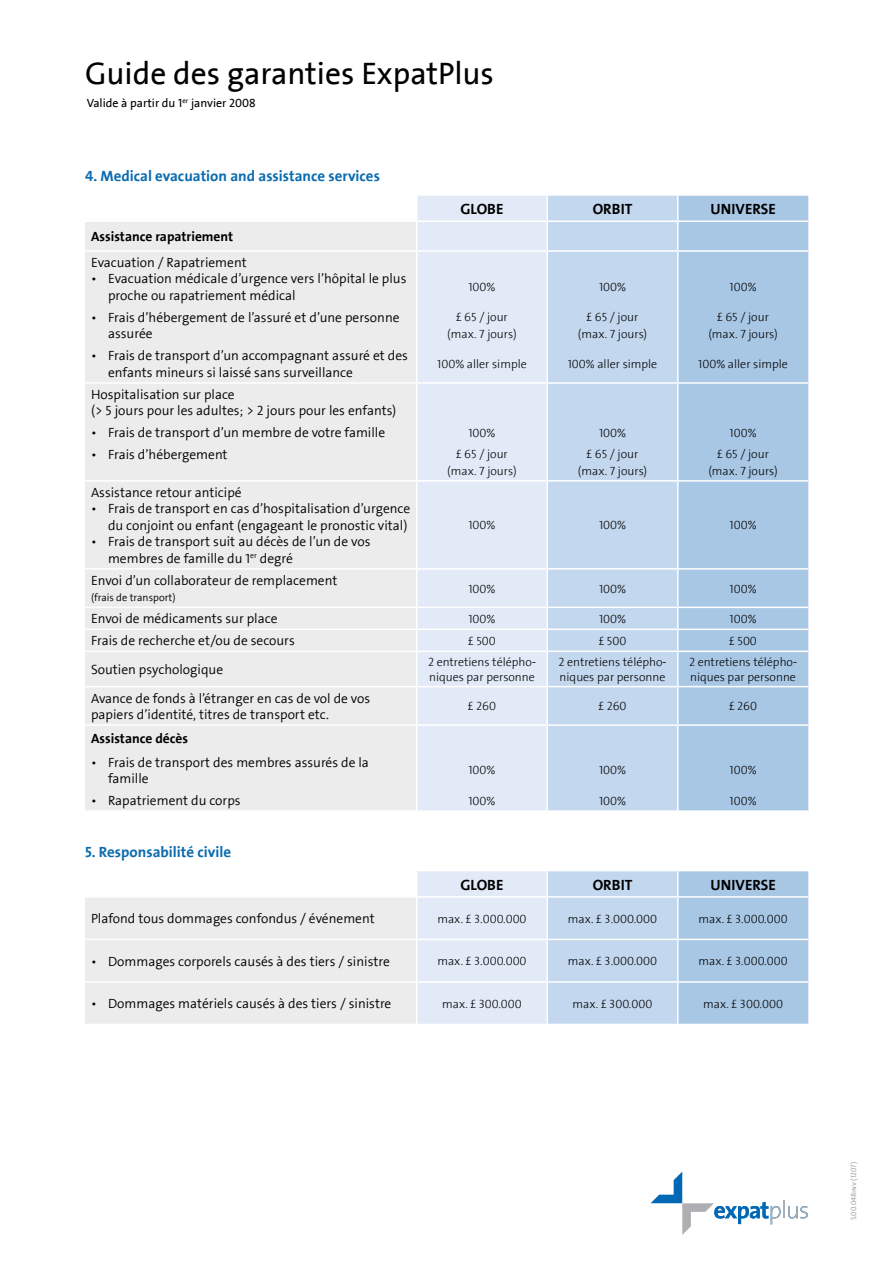
<style>
.page{position:relative;width:893px;height:1263px;background:#fff}
.page>*{position:absolute;margin:0;border:0;box-sizing:border-box;transform-origin:0 0}
.t1{font:31.5px "The Sans LF";color:#000}
.t2{font:15px "The Sans LF Bold";color:#0b6cb0}
.t3{font:15px "The Sans SC Bold";color:#000}
.t4{font:300 13.5px/16.5px "The Sans LF Semi";color:#000}
.t5{font:13.5px "The Sans LF Bold";color:#000}
.t6{font:12px/16.5px "The Sans LF Light";color:#000;text-align:center}
.t7{font:12px "The Sans LF";color:#000}
.t8{font:300 10.5px "The Sans LF Semi";color:#000}
.t9{font:300 7.5px "The Sans SC Semi";color:#97979b}
</style>
<div class="page">
<svg style="left:651px;top:1171px;width:157px;height:64px"></svg>
<div style="left:417px;top:196px;width:129px;height:614px;background:#e1eaf6"></div>
<div style="left:548px;top:196px;width:129px;height:614px;background:#c3d7ee"></div>
<div style="left:679px;top:196px;width:129px;height:614px;background:#a8c7e5"></div>
<div style="left:85px;top:222px;width:331px;height:588px;background:#ececec"></div>
<hr style="left:85px;top:250px;width:332px;height:2px;background:#fff">
<hr style="left:417px;top:250px;width:130px;height:2px;background:#fff">
<hr style="left:547px;top:250px;width:131px;height:2px;background:#fff">
<hr style="left:678px;top:250px;width:130px;height:2px;background:#fff">
<hr style="left:85px;top:382px;width:332px;height:2px;background:#fff">
<hr style="left:417px;top:382px;width:130px;height:2px;background:#fff">
<hr style="left:547px;top:382px;width:131px;height:2px;background:#fff">
<hr style="left:678px;top:382px;width:130px;height:2px;background:#fff">
<hr style="left:85px;top:480px;width:332px;height:2px;background:#fff">
<hr style="left:417px;top:480px;width:130px;height:2px;background:#fff">
<hr style="left:547px;top:480px;width:131px;height:2px;background:#fff">
<hr style="left:678px;top:480px;width:130px;height:2px;background:#fff">
<hr style="left:85px;top:568px;width:332px;height:2px;background:#fff">
<hr style="left:417px;top:568px;width:130px;height:2px;background:#fff">
<hr style="left:547px;top:568px;width:131px;height:2px;background:#fff">
<hr style="left:678px;top:568px;width:130px;height:2px;background:#fff">
<hr style="left:85px;top:607px;width:332px;height:1px;background:#fff">
<hr style="left:417px;top:607px;width:130px;height:1px;background:#fff">
<hr style="left:547px;top:607px;width:131px;height:1px;background:#fff">
<hr style="left:678px;top:607px;width:130px;height:1px;background:#fff">
<hr style="left:85px;top:629px;width:332px;height:1px;background:#fff">
<hr style="left:417px;top:629px;width:130px;height:1px;background:#fff">
<hr style="left:547px;top:629px;width:131px;height:1px;background:#fff">
<hr style="left:678px;top:629px;width:130px;height:1px;background:#fff">
<hr style="left:85px;top:650px;width:332px;height:2px;background:#fff">
<hr style="left:417px;top:650px;width:130px;height:2px;background:#fff">
<hr style="left:547px;top:650px;width:131px;height:2px;background:#fff">
<hr style="left:678px;top:650px;width:130px;height:2px;background:#fff">
<hr style="left:85px;top:686px;width:332px;height:1px;background:#fff">
<hr style="left:417px;top:686px;width:130px;height:1px;background:#fff">
<hr style="left:547px;top:686px;width:131px;height:1px;background:#fff">
<hr style="left:678px;top:686px;width:130px;height:1px;background:#fff">
<hr style="left:85px;top:724px;width:332px;height:2px;background:#fff">
<hr style="left:417px;top:724px;width:130px;height:2px;background:#fff">
<hr style="left:547px;top:724px;width:131px;height:2px;background:#fff">
<hr style="left:678px;top:724px;width:130px;height:2px;background:#fff">
<hr style="left:417px;top:220px;width:130px;height:2px;background:#fff">
<hr style="left:547px;top:220px;width:131px;height:2px;background:#fff">
<hr style="left:678px;top:220px;width:130px;height:2px;background:#fff">
<svg style="left:85px;top:871px;width:723px;height:153px;background:#d8e3ee"></svg>
<hr style="left:546px;top:871px;width:2px;height:25px;background:#fff">
<hr style="left:677px;top:871px;width:2px;height:25px;background:#fff">
<hr style="left:85px;top:896px;width:332px;height:2px;background:#fff">
<hr style="left:417px;top:896px;width:130px;height:2px;background:#fff">
<hr style="left:547px;top:896px;width:131px;height:2px;background:#fff">
<hr style="left:678px;top:896px;width:130px;height:2px;background:#fff">
<hr style="left:417px;top:939px;width:130px;height:1px;background:#fff">
<hr style="left:547px;top:939px;width:131px;height:1px;background:#fff">
<hr style="left:678px;top:939px;width:130px;height:1px;background:#fff">
<hr style="left:417px;top:981px;width:130px;height:2px;background:#fff">
<hr style="left:547px;top:981px;width:131px;height:2px;background:#fff">
<hr style="left:678px;top:981px;width:130px;height:2px;background:#fff">
<h1 class="t1" style="left:85px;top:57px;width:410px">Guide des garanties ExpatPlus</h1>
<p class="t7" style="left:87px;top:96px;width:171px">Valide à partir du 1<sup>er</sup> janvier 2008</p>
<p class="t2" style="left:85px;top:168px;width:296px">4. Medical evacuation and assistance services</p>
<p class="t5" style="left:91px;top:229px;width:144px">Assistance rapatriement</p>
<p class="t4" style="left:108px;top:255px;width:300px;text-indent:-17px">Evacuation / Rapatriement<br>Evacuation médicale d’urgence vers l’hôpital le plus proche ou rapatriement médical</p>
<p class="t4" style="left:91px;top:271px;width:7px">•</p>
<p class="t3" style="left:460px;top:201px;width:45px">GLOBE</p>
<p class="t3" style="left:593px;top:201px;width:41px">ORBIT</p>
<p class="t3" style="left:710px;top:201px;width:67px">UNIVERSE</p>
<p class="t6" style="left:468px;top:279px;width:29px">100%</p>
<p class="t6" style="left:599px;top:279px;width:29px">100%</p>
<p class="t6" style="left:730px;top:279px;width:29px">100%</p>
<p class="t4" style="left:108px;top:310px;width:293px">Frais d’hébergement de l’assuré et d’une personne assurée</p>
<p class="t4" style="left:91px;top:310px;width:7px">•</p>
<p class="t6" style="left:447px;top:310px;width:71px">£ 65 / jour (max. 7 jours)</p>
<p class="t6" style="left:578px;top:310px;width:71px">£ 65 / jour (max. 7 jours)</p>
<p class="t6" style="left:708px;top:310px;width:71px">£ 65 / jour (max. 7 jours)</p>
<p class="t4" style="left:108px;top:348px;width:302px">Frais de transport d’un accompagnant assuré et des enfants mineurs si laissé sans surveillance</p>
<p class="t4" style="left:91px;top:348px;width:7px">•</p>
<p class="t6" style="left:437px;top:356px;width:91px">100% aller simple</p>
<p class="t6" style="left:568px;top:356px;width:91px">100% aller simple</p>
<p class="t6" style="left:698px;top:356px;width:91px">100% aller simple</p>
<p class="t4" style="left:91px;top:387px;width:307px">Hospitalisation sur place<br>(&gt; 5 jours pour les adultes; &gt; 2 jours pour les enfants)</p>
<p class="t4" style="left:91px;top:425px;width:296px">• Frais de transport d’un membre de votre famille</p>
<p class="t6" style="left:468px;top:425px;width:29px">100%</p>
<p class="t6" style="left:599px;top:425px;width:29px">100%</p>
<p class="t6" style="left:730px;top:425px;width:29px">100%</p>
<p class="t4" style="left:91px;top:447px;width:138px">• Frais d’hébergement</p>
<p class="t6" style="left:447px;top:446px;width:71px">£ 65 / jour (max. 7 jours)</p>
<p class="t6" style="left:578px;top:446px;width:71px">£ 65 / jour (max. 7 jours)</p>
<p class="t6" style="left:708px;top:446px;width:71px">£ 65 / jour (max. 7 jours)</p>
<p class="t4" style="left:108px;top:484px;width:304px;text-indent:-17px">Assistance retour anticipé<br>Frais de transport en cas d’hospitalisation d’urgence du conjoint ou enfant (engageant le pronostic vital)<br>Frais de transport suit au décès de l’un de vos membres de famille du 1<sup>er</sup> degré</p>
<p class="t4" style="left:91px;top:501px;width:7px">•</p>
<p class="t4" style="left:91px;top:534px;width:7px">•</p>
<p class="t6" style="left:468px;top:517px;width:29px">100%</p>
<p class="t6" style="left:599px;top:517px;width:29px">100%</p>
<p class="t6" style="left:730px;top:517px;width:29px">100%</p>
<p class="t4" style="left:91px;top:572px;width:248px">Envoi d’un collaborateur de remplacement</p>
<p class="t8" style="left:91px;top:592px;width:86px">(frais de transport)</p>
<p class="t6" style="left:468px;top:581px;width:29px">100%</p>
<p class="t6" style="left:599px;top:581px;width:29px">100%</p>
<p class="t6" style="left:730px;top:581px;width:29px">100%</p>
<p class="t4" style="left:91px;top:611px;width:188px">Envoi de médicaments sur place</p>
<p class="t6" style="left:468px;top:611px;width:29px">100%</p>
<p class="t6" style="left:599px;top:611px;width:29px">100%</p>
<p class="t6" style="left:730px;top:611px;width:29px">100%</p>
<p class="t4" style="left:91px;top:633px;width:205px">Frais de recherche et/ou de secours</p>
<p class="t6" style="left:468px;top:633px;width:29px">£ 500</p>
<p class="t6" style="left:599px;top:633px;width:29px">£ 500</p>
<p class="t6" style="left:729px;top:633px;width:29px">£ 500</p>
<p class="t4" style="left:91px;top:662px;width:134px">Soutien psychologique</p>
<p class="t6" style="left:428px;top:655px;width:109px;line-height:14.4px;text-align:left">2 entretiens télépho-n niques par personne</p>
<p class="t6" style="left:559px;top:655px;width:109px;line-height:14.4px;text-align:left">2 entretiens télépho-n niques par personne</p>
<p class="t6" style="left:689px;top:655px;width:109px;line-height:14.4px;text-align:left">2 entretiens télépho-n niques par personne</p>
<p class="t4" style="left:91px;top:690px;width:281px">Avance de fonds à l’étranger en cas de vol de vos papiers d’identité, titres de transport etc.</p>
<p class="t6" style="left:468px;top:698px;width:30px">£ 260</p>
<p class="t6" style="left:598px;top:698px;width:30px">£ 260</p>
<p class="t6" style="left:729px;top:698px;width:30px">£ 260</p>
<p class="t5" style="left:91px;top:731px;width:99px">Assistance décès</p>
<p class="t4" style="left:108px;top:754px;width:262px">Frais de transport des membres assurés de la famille</p>
<p class="t4" style="left:91px;top:754px;width:7px">•</p>
<p class="t6" style="left:468px;top:762px;width:29px">100%</p>
<p class="t6" style="left:599px;top:762px;width:29px">100%</p>
<p class="t6" style="left:730px;top:762px;width:29px">100%</p>
<p class="t4" style="left:91px;top:793px;width:151px">• Rapatriement du corps</p>
<p class="t6" style="left:468px;top:793px;width:29px">100%</p>
<p class="t6" style="left:599px;top:793px;width:29px">100%</p>
<p class="t6" style="left:730px;top:793px;width:29px">100%</p>
<p class="t2" style="left:85px;top:844px;width:148px">5. Responsabilité civile</p>
<p class="t3" style="left:460px;top:877px;width:45px">GLOBE</p>
<p class="t3" style="left:593px;top:877px;width:41px">ORBIT</p>
<p class="t3" style="left:710px;top:877px;width:67px">UNIVERSE</p>
<p class="t4" style="left:91px;top:911px;width:285px">Plafond tous dommages confondus / événement</p>
<p class="t6" style="left:437px;top:911px;width:91px">max. £ 3.000.000</p>
<p class="t6" style="left:568px;top:911px;width:91px">max. £ 3.000.000</p>
<p class="t6" style="left:698px;top:911px;width:91px">max. £ 3.000.000</p>
<p class="t4" style="left:91px;top:953px;width:300px">• Dommages corporels causés à des tiers / sinistre</p>
<p class="t6" style="left:437px;top:953px;width:91px">max. £ 3.000.000</p>
<p class="t6" style="left:568px;top:953px;width:91px">max. £ 3.000.000</p>
<p class="t6" style="left:698px;top:953px;width:91px">max. £ 3.000.000</p>
<p class="t4" style="left:91px;top:996px;width:302px">• Dommages matériels causés à des tiers / sinistre</p>
<p class="t6" style="left:442px;top:996px;width:81px">max. £ 300.000</p>
<p class="t6" style="left:573px;top:996px;width:81px">max. £ 300.000</p>
<p class="t6" style="left:703px;top:996px;width:81px">max. £ 300.000</p>
<p class="t9" style="left:850px;top:1220px;width:60px;rotate:-90deg">5.00.048inv (1207)</p>
</div>
